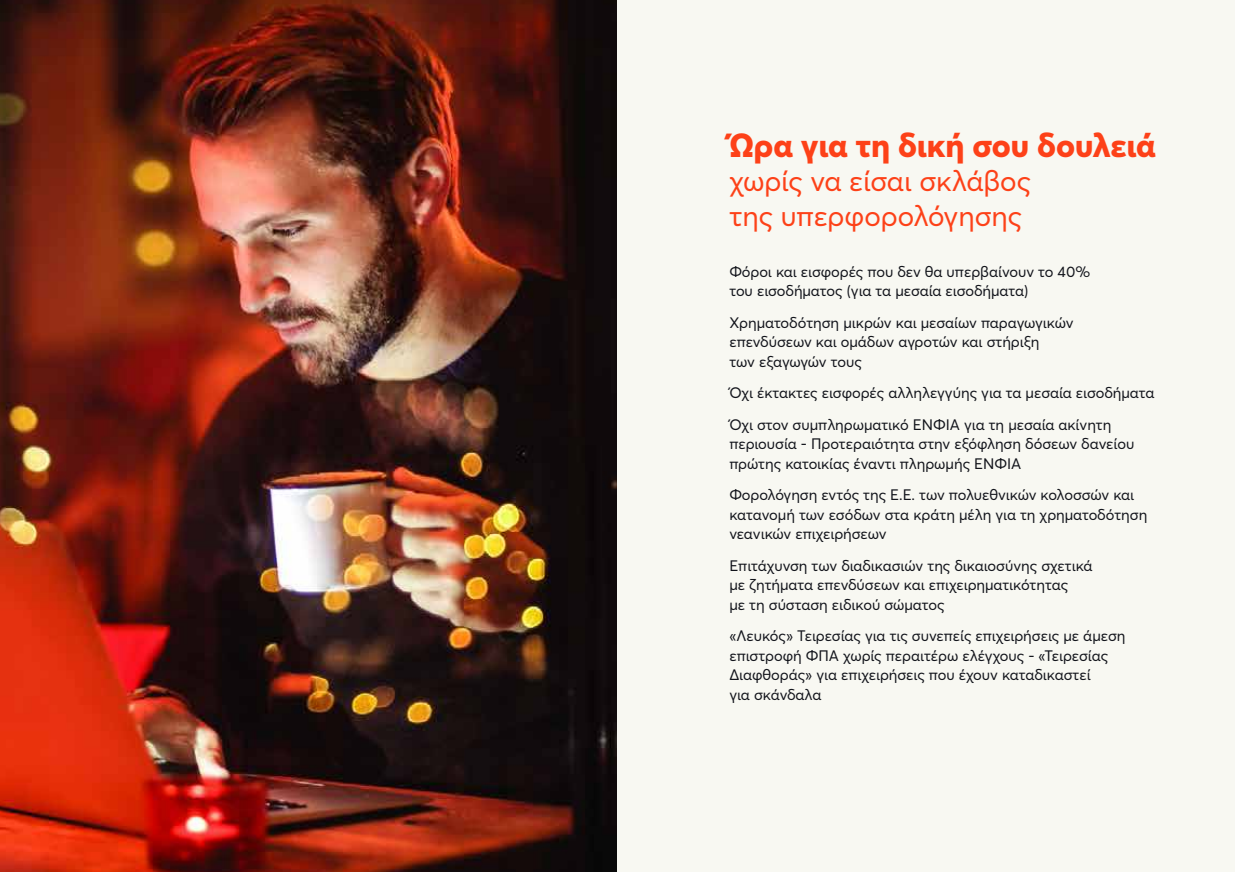
<style>
.page{position:relative;width:1235px;height:872px;background:#fff}
.page>*{position:absolute;margin:0;border:0;box-sizing:border-box;transform-origin:0 0}
.t1{font:800 33px "Averta Std PE";color:#fd4118}
.t2{font:28.5px/34.2px "Averta Std PE";color:#fd4118}
.t3{font:15px/19.5px "Averta Std PE";color:#12141b}
</style>
<div class="page">
<div style="left:617px;top:0;width:618px;height:872px;background:#f8f8f2"></div>
<img style="left:0;top:0;width:617px;height:872px">
<h1 class="t1" style="left:729px;top:122px;width:428px">Ώρα για τη δική σου δουλειά</h1>
<h2 class="t2" style="left:729px;top:163px;width:303px">χωρίς να είσαι σκλάβος της υπερφορολόγησης</h2>
<p class="t3" style="left:729px;top:261px;width:362px">Φόροι και εισφορές που δεν θα υπερβαίνουν το 40% του εισοδήματος (για τα μεσαία εισοδήματα)</p>
<p class="t3" style="left:729px;top:312px;width:346px">Χρηματοδότηση μικρών και μεσαίων παραγωγικών επενδύσεων και ομάδων αγροτών και στήριξη<br>των εξαγωγών τους</p>
<p class="t3" style="left:729px;top:376px;width:426px;line-height:31.5px">Όχι έκτακτες εισφορές αλληλεγγύης για τα μεσαία εισοδήματα<br>Όχι στον συμπληρωματικό ΕΝΦΙΑ για τη μεσαία ακίνητη</p>
<p class="t3" style="left:729px;top:433px;width:406px">περιουσία - Προτεραιότητα στην εξόφληση δόσεων δανείου πρώτης κατοικίας έναντι πληρωμής ΕΝΦΙΑ</p>
<p class="t3" style="left:729px;top:484px;width:419px">Φορολόγηση εντός της Ε.Ε. των πολυεθνικών κολοσσών και κατανομή των εσόδων στα κράτη μέλη για τη χρηματοδότηση νεανικών επιχειρήσεων</p>
<p class="t3" style="left:729px;top:555px;width:365px">Επιτάχυνση των διαδικασιών της δικαιοσύνης σχετικά με ζητήματα επενδύσεων και επιχειρηματικότητας<br>με τη σύσταση ειδικού σώματος</p>
<p class="t3" style="left:729px;top:625px;width:398px">«Λευκός» Τειρεσίας για τις συνεπείς επιχειρήσεις με άμεση επιστροφή ΦΠΑ χωρίς περαιτέρω ελέγχους - «Τειρεσίας Διαφθοράς» για επιχειρήσεις που έχουν καταδικαστεί<br>για σκάνδαλα</p>
</div>
